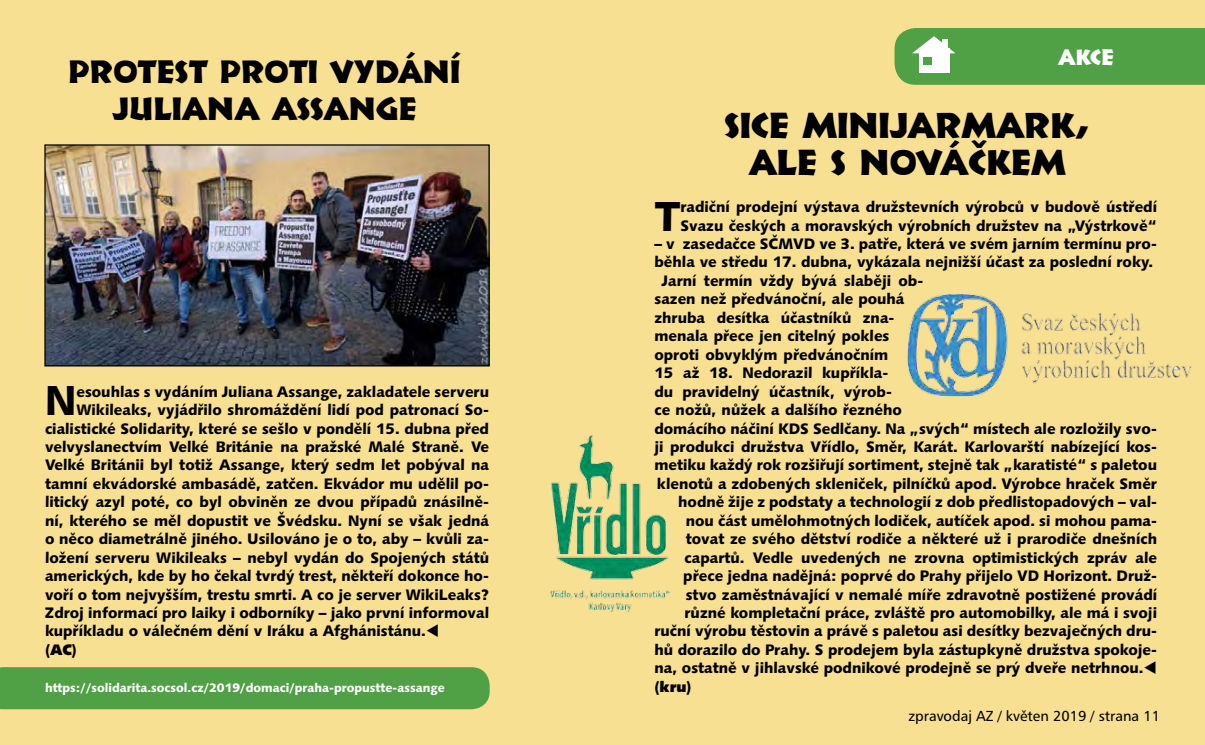
<style>
.page{position:relative;width:1205px;height:745px;background:#fff}
.page>*{position:absolute;margin:0;border:0;box-sizing:border-box;transform-origin:0 0}
.t1{font:42px "Humanist 531 AT Black A";color:#000}
.t2{font:36.25px/36.9px "Informal 011 AT";color:#000;text-align:center}
.t3{font:32.5px/36.9px "Informal 011 AT";color:#000;text-align:center}
.t4{font:22.5px "Informal 011 AT";color:#fff}
.t5{font:15.25px/18.4px "Humanist 531 AT Black A";color:#000}
.t6{font:15.25px "Humanist 531 AT Ultra Black A";color:#000}
.t7{font:14.5px "Humanist 777 AT Roman B";color:#000}
.t8{font:12.5px "Humanist 531 AT Black A";color:#fff}
</style>
<div class="page">
<div style="left:0;top:0;width:1205px;height:744px;background:#f8e092"></div>
<div style="left:0;top:667px;width:490px;height:41px;background:#50a046"></div>
<img style="left:46px;top:146px;width:442px;height:218px">
<div style="left:44px;top:144px;width:446px;height:222px;border:1px solid #000"></div>
<img style="left:907px;top:294px;width:285px;height:103px">
<img style="left:550px;top:435px;width:120px;height:177px">
<svg style="left:894px;top:28px;width:311px;height:57px;background:#5ba550"></svg>
<div style="left:942px;top:39px;width:5px;height:8px;background:#fff"></div>
<div style="left:924px;top:58px;width:8px;height:7px;background:#50a046"></div>
<h3 class="t3" style="left:69px;top:53px;width:393px">PROTEST PROTI VYDÁNÍ<br>JULIANA ASSANGE</h3>
<h1 class="t1" style="left:45px;top:373px;width:33px">N</h1>
<p class="t5" style="left:76px;top:381px;width:414px">esouhlas s vydáním Juliana Assange, zakladatele serveru</p>
<p class="t5" style="left:76px;top:400px;width:414px">Wikileaks, vyjádřilo shromáždění lidí pod patronací So-</p>
<p class="t5" style="left:45px;top:418px;width:445px">cialistické Solidarity, které se sešlo v pondělí 15. dubna před</p>
<p class="t5" style="left:45px;top:437px;width:445px">velvyslanectvím Velké Británie na pražské Malé Straně. Ve</p>
<p class="t5" style="left:45px;top:455px;width:446px">Velké Británii byl totiž Assange, který sedm let pobýval na</p>
<p class="t5" style="left:45px;top:473px;width:445px">tamní ekvádorské ambasádě, zatčen. Ekvádor mu udělil po-</p>
<p class="t5" style="left:45px;top:492px;width:445px">litický azyl poté, co byl obviněn ze dvou případů znásilně-</p>
<p class="t5" style="left:45px;top:510px;width:445px">ní, kterého se měl dopustit ve Švédsku. Nyní se však jedná</p>
<p class="t5" style="left:45px;top:529px;width:445px">o něco diametrálně jiného. Usilováno je o to, aby – kvůli za-</p>
<p class="t5" style="left:45px;top:547px;width:446px">ložení serveru Wikileaks – nebyl vydán do Spojených států</p>
<p class="t5" style="left:45px;top:566px;width:445px">amerických, kde by ho čekal tvrdý trest, někteří dokonce ho-</p>
<p class="t5" style="left:45px;top:584px;width:445px">voří o tom nejvyšším, trestu smrti. A co je server WikiLeaks?</p>
<p class="t5" style="left:45px;top:602px;width:446px">Zdroj informací pro laiky i odborníky – jako první informoval</p>
<p class="t5" style="left:45px;top:621px;width:396px">kupříkladu o válečném dění v Iráku a Afghánistánu.▼</p>
<p class="t6" style="left:45px;top:639px;width:33px">(AC)</p>
<p class="t8" style="left:45px;top:679px;width:401px">https://solidarita.socsol.cz/2019/domaci/praha-propustte-assange</p>
<h3 class="t4" style="left:1058px;top:43px;width:57px">AKCE</h3>
<h2 class="t2" style="left:724px;top:107px;width:367px">SICE MINIJARMARK,<br>ALE S NOVÁČKEM</h2>
<h1 class="t1" style="left:654px;top:189px;width:28px">T</h1>
<p class="t5" style="left:680px;top:197px;width:478px">radiční prodejní výstava družstevních výrobců v budově ústředí<br>Svazu českých a moravských výrobních družstev na „Výstrkově“</p>
<p class="t5" style="left:654px;top:234px;width:504px">– v zasedačce SČMVD ve 3. patře, která ve svém jarním termínu pro-</p>
<p class="t5" style="left:654px;top:252px;width:500px">běhla ve středu 17. dubna, vykázala nejnižší účast za poslední roky.</p>
<p class="t5" style="left:661px;top:271px;width:263px">Jarní termín vždy bývá slaběji ob-</p>
<p class="t5" style="left:654px;top:289px;width:251px">sazen než předvánoční, ale pouhá</p>
<p class="t5" style="left:654px;top:308px;width:242px">zhruba desítka účastníků zna-</p>
<p class="t5" style="left:654px;top:326px;width:236px">menala přece jen citelný pokles</p>
<p class="t5" style="left:654px;top:345px;width:235px">oproti obvyklým předvánočním</p>
<p class="t5" style="left:654px;top:363px;width:235px">15 až 18. Nedorazil kupříkla-</p>
<p class="t5" style="left:654px;top:381px;width:239px">du pravidelný účastník, výrob-</p>
<p class="t5" style="left:654px;top:400px;width:249px">ce nožů, nůžek a dalšího řezného</p>
<p class="t5" style="left:654px;top:418px;width:504px">domácího náčiní KDS Sedlčany. Na „svých“ místech ale rozložily svo-</p>
<p class="t5" style="left:654px;top:437px;width:504px">ji produkci družstva Vřídlo, Směr, Karát. Karlovarští nabízející kos-</p>
<p class="t5" style="left:654px;top:455px;width:504px">metiku každý rok rozšiřují sortiment, stejně tak „karatisté“ s paletou</p>
<p class="t5" style="left:657px;top:473px;width:501px">klenotů a zdobených skleniček, pilníčků apod. Výrobce hraček Směr</p>
<p class="t5" style="left:678px;top:492px;width:480px">hodně žije z podstaty a technologií z dob předlistopadových – val-</p>
<p class="t5" style="left:686px;top:510px;width:473px">nou část umělohmotných lodiček, autíček apod. si mohou pama-</p>
<p class="t5" style="left:686px;top:529px;width:473px">tovat ze svého dětství rodiče a některé už i prarodiče dnešních</p>
<p class="t5" style="left:684px;top:547px;width:474px">capartů. Vedle uvedených ne zrovna optimistických zpráv ale</p>
<p class="t5" style="left:683px;top:566px;width:475px">přece jedna nadějná: poprvé do Prahy přijelo VD Horizont. Druž-</p>
<p class="t5" style="left:686px;top:584px;width:473px">stvo zaměstnávající v nemalé míře zdravotně postižené provádí</p>
<p class="t5" style="left:684px;top:602px;width:474px">různé kompletační práce, zvláště pro automobilky, ale má i svoji</p>
<p class="t5" style="left:654px;top:621px;width:504px">ruční výrobu těstovin a právě s paletou asi desítky bezvaječných dru-</p>
<p class="t5" style="left:654px;top:639px;width:504px">hů dorazilo do Prahy. S prodejem byla zástupkyně družstva spokoje-</p>
<p class="t5" style="left:654px;top:658px;width:504px">na, ostatně v jihlavské podnikové prodejně se prý dveře netrhnou.▼</p>
<p class="t6" style="left:654px;top:676px;width:39px">(kru)</p>
<p class="t7" style="left:908px;top:706px;width:253px">zpravodaj AZ / květen 2019 / strana 11</p>
</div>
